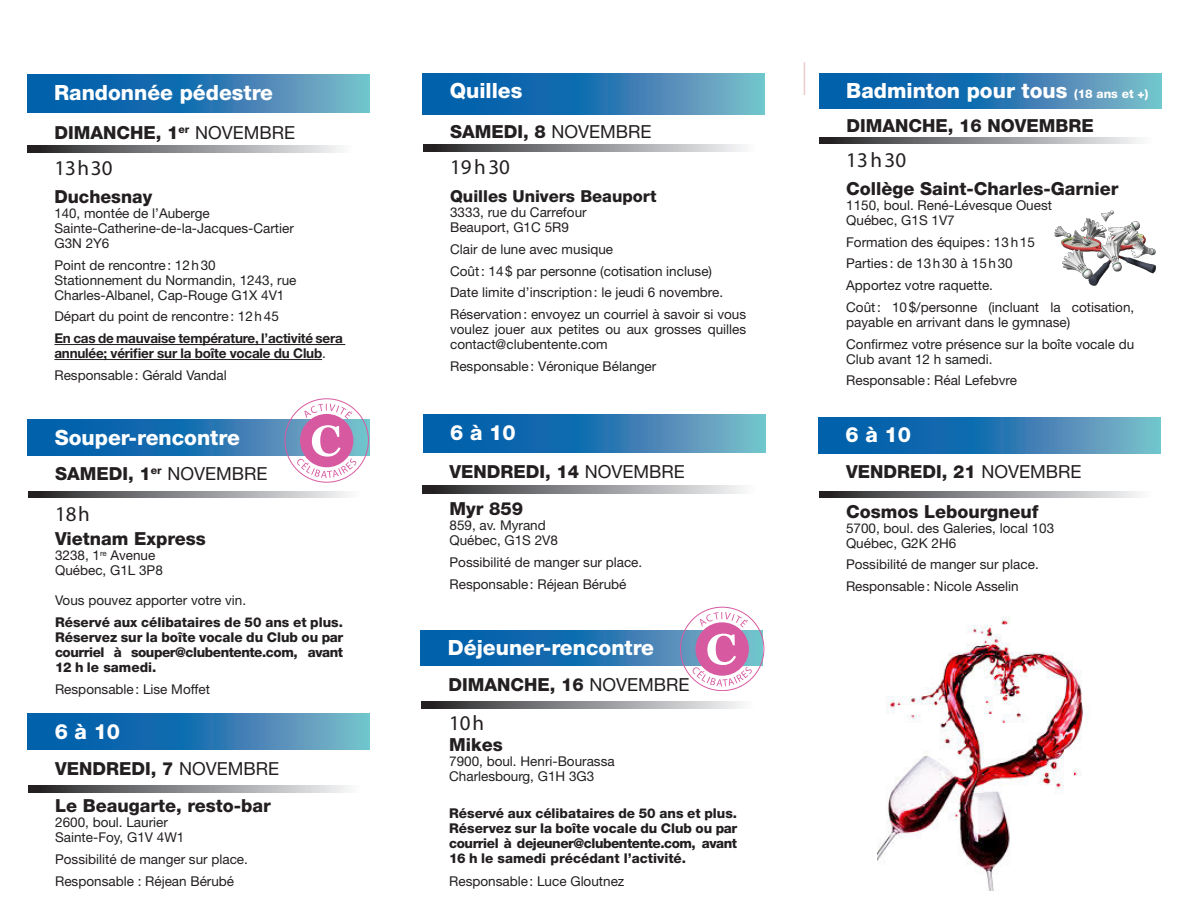
<style>
.page{position:relative;width:1188px;height:918px;background:#fff}
.page>*{position:absolute;margin:0;border:0;box-sizing:border-box;transform-origin:0 0}
.t1{font:800 21px "Helvetica Neue";color:#fff}
.t2{font:21px "Myriad Pro";letter-spacing:.04em;color:#231f20}
.t3{font:800 18px "Helvetica Neue";color:#231f20}
.t4{font:800 16.5px "Helvetica Neue";color:#231f20}
.t5{font:13.5px/15px "Helvetica Neue";color:#231f20}
.t6{font:800 13.5px/15px "Helvetica Neue";letter-spacing:-.03em;color:#231f20;text-align:justify}
.t7{font:700 13.5px/15px "Helvetica Neue";letter-spacing:-.015em;color:#231f20}
.s1{font-weight:400}
.s2{font-size:12px}
</style>
<div class="page">
<hr style="left:804px;top:62px;width:1px;height:33px;background:#af2938">
<svg style="left:28px;top:714px;width:342px;height:36px;background:#2e7db4"></svg>
<svg style="left:28px;top:786px;width:321px;height:6px;background:#8b8c8e"></svg>
<svg style="left:819px;top:417px;width:342px;height:36px;background:#2e7db4"></svg>
<svg style="left:819px;top:491px;width:321px;height:6px;background:#8b8c8e"></svg>
<svg style="left:28px;top:420px;width:342px;height:36px;background:#2374b1"></svg>
<svg style="left:28px;top:492px;width:321px;height:6px;background:#8b8c8e"></svg>
<svg style="left:304px;top:404px;width:49px;height:15px"></svg>
<div style="left:300px;top:414px;width:53px;height:53px;background:#d75aa1;border-radius:50%"></div>
<svg style="left:297px;top:425px;width:60px;height:53px"></svg>
<svg style="left:421px;top:630px;width:342px;height:36px;background:#2273b1"></svg>
<svg style="left:421px;top:702px;width:321px;height:6px;background:#8b8c8e"></svg>
<svg style="left:700px;top:612px;width:48px;height:16px"></svg>
<div style="left:695px;top:622px;width:54px;height:54px;background:#d75aa1;border-radius:50%"></div>
<svg style="left:692px;top:634px;width:60px;height:53px"></svg>
<img style="left:1054px;top:210px;width:103px;height:76px">
<svg style="left:819px;top:73px;width:342px;height:36px;background:#2e7db4"></svg>
<svg style="left:820px;top:137px;width:320px;height:6px;background:#8b8c8e"></svg>
<svg style="left:423px;top:415px;width:342px;height:37px;background:#2e7db4"></svg>
<svg style="left:423px;top:485px;width:320px;height:8px;background:#8b8c8e"></svg>
<svg style="left:27px;top:74px;width:343px;height:39px;background:#2e7db4"></svg>
<hr style="left:54px;top:344px;width:291px;height:1px;background:#231f20">
<hr style="left:54px;top:359px;width:268px;height:1px;background:#231f20">
<svg style="left:27px;top:145px;width:314px;height:8px;background:#8b8b8e"></svg>
<svg style="left:423px;top:73px;width:342px;height:42px;background:#2e7db4"></svg>
<svg style="left:423px;top:144px;width:321px;height:7px;background:#8b8c8e"></svg>
<img style="left:878px;top:617px;width:206px;height:273px">
<p class="t1" style="left:54px;top:80px;width:221px">Randonnée pédestre</p>
<p class="t3" style="left:54px;top:122px;width:242px">DIMANCHE, 1<sup>er</sup> <span class="s1">NOVEMBRE</span></p>
<p class="t2" style="left:54px;top:155px;width:60px">13h30</p>
<p class="t3" style="left:54px;top:186px;width:99px">Duchesnay</p>
<p class="t5" style="left:54px;top:205px;width:241px">140, montée de l’Auberge<br>Sainte-Catherine-de-la-Jacques-Cartier</p>
<p class="t5" style="left:54px;top:235px;width:57px">G3N 2Y6</p>
<p class="t5" style="left:54px;top:257px;width:244px">Point de rencontre: 12h30<br>Stationnement du Normandin, 1243, rue<br>Charles-Albanel, Cap-Rouge G1X 4V1</p>
<p class="t5" style="left:54px;top:309px;width:226px">Départ du point de rencontre: 12h45</p>
<p class="t7" style="left:54px;top:331px;width:290px">En cas de mauvaise température, l’activité sera annulée; vérifier sur la boîte vocale du Club<span class="s1">.</span></p>
<p class="t5" style="left:54px;top:367px;width:174px">Responsable: Gérald Vandal</p>
<p class="t1" style="left:55px;top:425px;width:187px">Souper-rencontre</p>
<p class="t3" style="left:55px;top:463px;width:214px">SAMEDI, 1<sup>er</sup> <span class="s1">NOVEMBRE</span></p>
<p class="t2" style="left:55px;top:501px;width:36px">18h</p>
<p class="t3" style="left:55px;top:528px;width:152px">Vietnam Express</p>
<p class="t5" style="left:55px;top:548px;width:109px">3238, 1<sup>re</sup> Avenue<br>Québec, G1L 3P8</p>
<p class="t5" style="left:55px;top:593px;width:193px">Vous pouvez apporter votre vin.</p>
<p class="t6" style="left:55px;top:615px;width:290px">Réservé aux célibataires de 50 ans et plus.<br>Réservez sur la boîte vocale du Club ou par courriel à souper@clubentente.com, avant 12 h le samedi.</p>
<p class="t5" style="left:55px;top:681px;width:156px">Responsable: Lise Moffet</p>
<p class="t1" style="left:55px;top:719px;width:67px">6 à 10</p>
<p class="t3" style="left:55px;top:757px;width:226px">VENDREDI, 7 <span class="s1">NOVEMBRE</span></p>
<p class="t3" style="left:55px;top:795px;width:217px">Le Beaugarte, resto-bar</p>
<p class="t5" style="left:55px;top:815px;width:131px">2600, boul. Laurier<br>Sainte-Foy, G1V 4W1</p>
<p class="t5" style="left:55px;top:852px;width:194px">Possibilité de manger sur place.</p>
<p class="t5" style="left:55px;top:873px;width:181px">Responsable : Réjean Bérubé</p>
<p class="t1" style="left:450px;top:78px;width:74px">Quilles</p>
<p class="t3" style="left:450px;top:121px;width:203px">SAMEDI, 8 <span class="s1">NOVEMBRE</span></p>
<p class="t2" style="left:450px;top:154px;width:61px">19h30</p>
<p class="t4" style="left:450px;top:186px;width:208px">Quilles Univers Beauport</p>
<p class="t5" style="left:450px;top:205px;width:138px">3333, rue du Carrefour<br>Beauport, G1C 5R9</p>
<p class="t5" style="left:450px;top:241px;width:165px">Clair de lune avec musique</p>
<p class="t5" style="left:450px;top:263px;width:263px">Coût: 14$ par personne (cotisation incluse)</p>
<p class="t5" style="left:450px;top:285px;width:275px">Date limite d’inscription: le jeudi 6 novembre.</p>
<p class="t5" style="left:450px;top:307px;width:298px;text-align:justify">Réservation: envoyez un courriel à savoir si vous voulez jouer aux petites ou aux grosses quilles contact@clubentente.com</p>
<p class="t5" style="left:450px;top:358px;width:208px">Responsable: Véronique Bélanger</p>
<p class="t1" style="left:450px;top:420px;width:67px">6 à 10</p>
<p class="t3" style="left:450px;top:461px;width:237px">VENDREDI, 14 <span class="s1">NOVEMBRE</span></p>
<p class="t3" style="left:450px;top:498px;width:75px">Myr 859</p>
<p class="t5" style="left:450px;top:518px;width:110px">859, av. Myrand<br>Québec, G1S 2V8</p>
<p class="t5" style="left:450px;top:555px;width:194px">Possibilité de manger sur place.</p>
<p class="t5" style="left:450px;top:576px;width:178px">Responsable: Réjean Bérubé</p>
<p class="t1" style="left:448px;top:635px;width:208px">Déjeuner-rencontre</p>
<p class="t3" style="left:448px;top:674px;width:243px">DIMANCHE, 16 <span class="s1">NOVEMBRE</span></p>
<p class="t2" style="left:449px;top:710px;width:36px">10h</p>
<p class="t3" style="left:449px;top:734px;width:55px">Mikes</p>
<p class="t5" style="left:449px;top:754px;width:167px">7900, boul. Henri-Bourassa</p>
<p class="t5" style="left:449px;top:769px;width:147px">Charlesbourg, G1H 3G3</p>
<p class="t6" style="left:449px;top:806px;width:290px">Réservé aux célibataires de 50 ans et plus.<br>Réservez sur la boîte vocale du Club ou par courriel à dejeuner@clubentente.com, avant 16 h le samedi précédant l’activité.</p>
<p class="t5" style="left:449px;top:874px;width:177px">Responsable: Luce Gloutnez</p>
<p class="t1" style="left:846px;top:78px;width:304px">Badminton pour tous <span class="s2">(18 ans et +)</span></p>
<p class="t3" style="left:847px;top:115px;width:249px">DIMANCHE, 16 NOVEMBRE</p>
<p class="t2" style="left:846px;top:147px;width:61px">13h30</p>
<p class="t3" style="left:846px;top:178px;width:274px">Collège Saint-Charles-Garnier</p>
<p class="t5" style="left:846px;top:197px;width:207px">1150, boul. René-Lévesque Ouest<br>Québec, G1S 1V7</p>
<p class="t5" style="left:846px;top:234px;width:190px">Formation des équipes : 13h15</p>
<p class="t5" style="left:846px;top:256px;width:168px">Parties : de 13h30 à 15h30</p>
<p class="t5" style="left:846px;top:278px;width:148px">Apportez votre raquette.</p>
<p class="t5" style="left:846px;top:299px;width:290px">Coût: 10$/personne (incluant la cotisation, payable en arrivant dans le gymnase)</p>
<p class="t5" style="left:846px;top:336px;width:290px">Confirmez votre présence sur la boîte vocale du<br>Club avant 12 h samedi.</p>
<p class="t5" style="left:846px;top:373px;width:172px">Responsable: Réal Lefebvre</p>
<p class="t1" style="left:846px;top:422px;width:67px">6 à 10</p>
<p class="t3" style="left:846px;top:461px;width:237px">VENDREDI, 21 <span class="s1">NOVEMBRE</span></p>
<p class="t3" style="left:846px;top:501px;width:194px">Cosmos Lebourgneuf</p>
<p class="t5" style="left:846px;top:520px;width:210px">5700, boul. des Galeries, local 103<br>Québec, G2K 2H6</p>
<p class="t5" style="left:846px;top:557px;width:194px">Possibilité de manger sur place.</p>
<p class="t5" style="left:846px;top:579px;width:174px">Responsable: Nicole Asselin</p>
</div>
